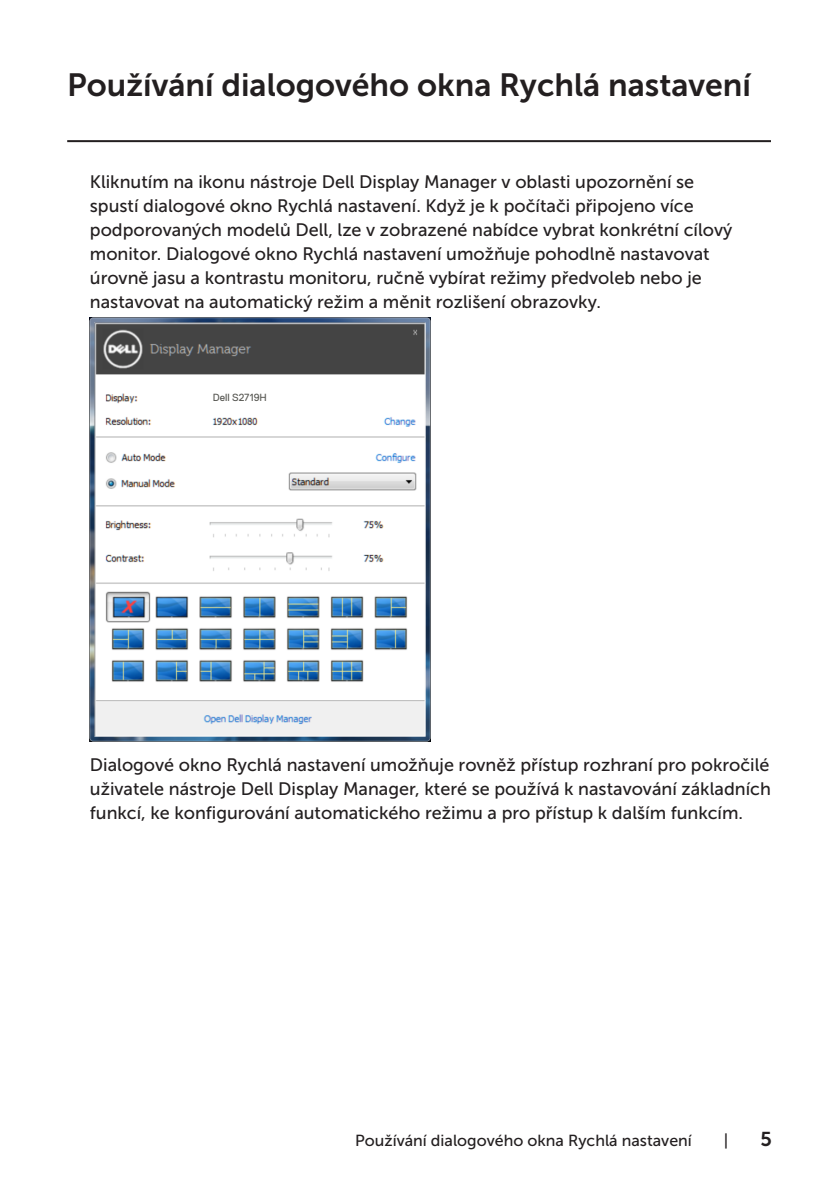
<style>
.page{position:relative;width:840px;height:1191px;background:#fff}
.page>*{position:absolute;margin:0;border:0;box-sizing:border-box;transform-origin:0 0}
.Head_1{font:32px "Museo Sans For Dell 700";color:#231f20}
.t1{font:20px "Museo Sans For Dell 700";color:#231f20}
.Paragraph{font:18px/24px "Museo Sans For Dell 500";color:#231f20}
.t2{font:16px "Museo Sans For Dell 500";color:#231f20}
.t3{font:10.4px "Dell Replica";color:#585853}
</style>
<div class="page">
<hr style="left:67px;top:140px;width:703px;height:2px;background:#231f20">
<img style="left:90px;top:317px;width:340px;height:424px">
<div style="left:204px;top:390px;width:72px;height:14px;background:#fff"></div>
<p class="Head_1" style="left:67px;top:67px;width:685px">Používání dialogového okna Rychlá nastavení</p>
<p class="Paragraph" style="left:90px;top:169px;width:643px">Kliknutím na ikonu nástroje Dell Display Manager v oblasti upozornění se spustí dialogové okno Rychlá nastavení. Když je k počítači připojeno více podporovaných modelů Dell, lze v zobrazené nabídce vybrat konkrétní cílový monitor. Dialogové okno Rychlá nastavení umožňuje pohodlně nastavovat úrovně jasu a kontrastu monitoru, ručně vybírat režimy předvoleb nebo je nastavovat na automatický režim a měnit rozlišení obrazovky.</p>
<p class="t3" style="left:213px;top:392px;width:56px">Dell S2719H</p>
<p class="Paragraph" style="left:90px;top:753px;width:682px;text-align:justify">Dialogové okno Rychlá nastavení umožňuje rovněž přístup rozhraní pro pokročilé uživatele nástroje Dell Display Manager, které se používá k nastavování základních funkcí, ke konfigurování automatického režimu a pro přístup k dalším funkcím.</p>
<p class="t2" style="left:355px;top:1131px;width:338px">Používání dialogového okna Rychlá nastavení</p>
<p class="t2" style="left:723px;top:1131px;width:6px">|</p>
<p class="t1" style="left:760px;top:1127px;width:13px">5</p>
</div>
